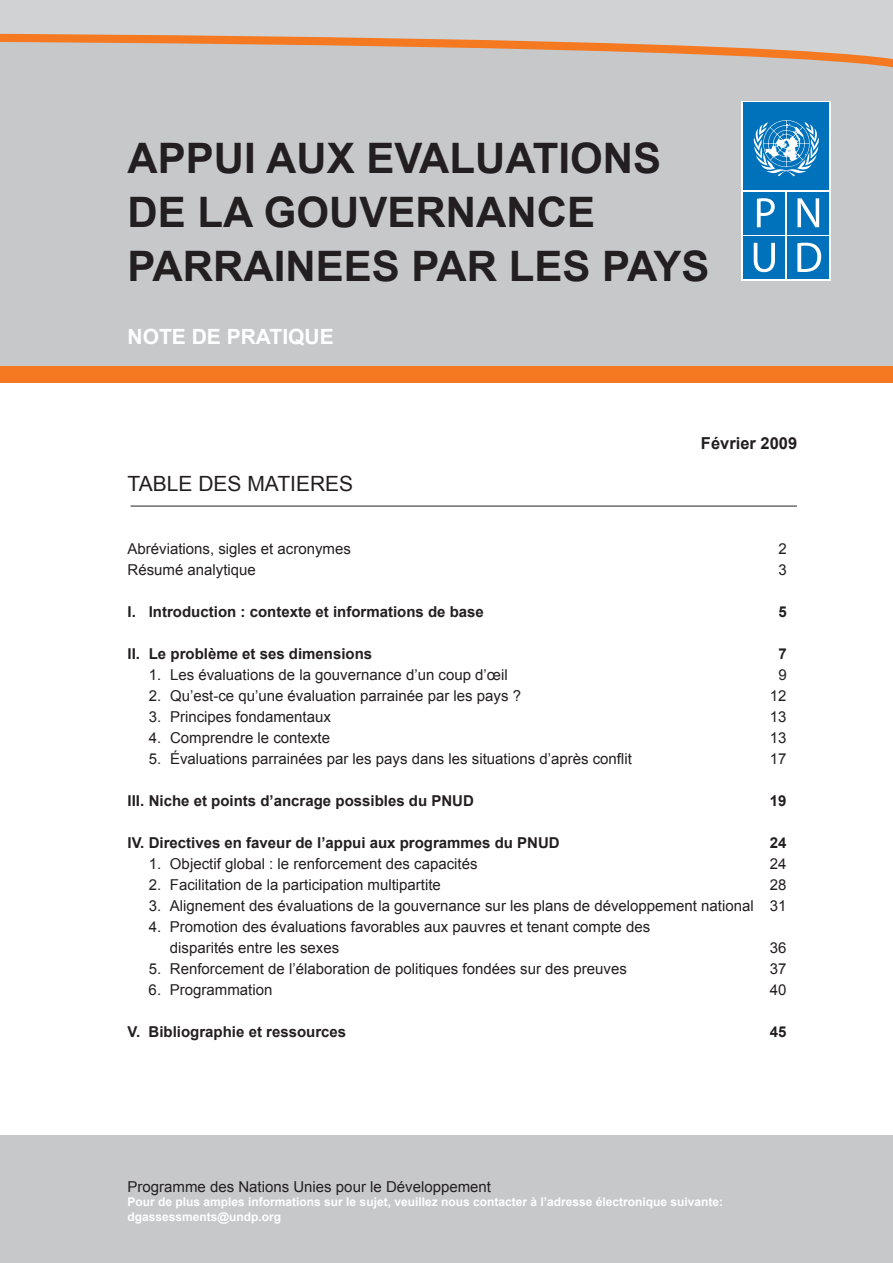
<style>
.page{position:relative;width:893px;height:1263px;background:#fff}
.page>*{position:absolute;margin:0;border:0;box-sizing:border-box;transform-origin:0 0}
.t1{font:700 42px/54px "Arial";color:#231f20}
.t2{font:21px "Arial";color:#231f20}
.t3{font:700 21px "Arial";color:#fff}
.t4{font:700 16.5px "Arial";color:#231f20}
.t5{font:15px/21px "Arial";color:#231f20}
.t6{font:700 15px "Arial";color:#231f20}
.t7{font:700 12px/14.4px "Arial";color:#fff}
</style>
<div class="page">
<div style="left:0;top:0;width:893px;height:383px;background:#c7c8ca"></div>
<div style="left:0;top:1135px;width:893px;height:128px;background:#c7c8ca"></div>
<div style="left:0;top:366px;width:893px;height:17px;background:#f47921"></div>
<hr style="left:131px;top:506px;width:666px;height:1px;background:#231f20">
<div style="left:741px;top:101px;width:90px;height:180px;background:linear-gradient(to right,#fff,#fff)"></div>
<div style="left:743px;top:236px;width:42px;height:43px;background:#0072bc"></div>
<svg style="left:754px;top:243px;width:21px;height:29px"></svg>
<div style="left:743px;top:192px;width:42px;height:42px;background:#0072bc"></div>
<svg style="left:757px;top:198px;width:18px;height:29px"></svg>
<div style="left:743px;top:103px;width:86px;height:87px;background:#0072bc"></div>
<svg style="left:753px;top:120px;width:66px;height:56px"></svg>
<div style="left:787px;top:192px;width:42px;height:42px;background:#0072bc"></div>
<svg style="left:797px;top:198px;width:22px;height:29px"></svg>
<div style="left:787px;top:236px;width:42px;height:43px;background:#0072bc"></div>
<svg style="left:797px;top:243px;width:24px;height:29px"></svg>
<svg style="left:0;top:33px;width:893px;height:28px"></svg>
<h1 class="t1" style="left:128px;top:131px;width:583px">APPUI AUX EVALUATIONS<br>DE LA GOUVERNANCE<br>PARRAINEES PAR LES PAYS</h1>
<h2 class="t3" style="left:128px;top:325px;width:208px">NOTE DE PRATIQUE</h2>
<h2 class="t2" style="left:128px;top:472px;width:227px">TABLE DES MATIERES</h2>
<p class="t4" style="left:701px;top:434px;width:98px">Février 2009</p>
<p class="t5" style="left:128px;top:538px;width:225px">Abréviations, sigles et acronymes</p>
<p class="t5" style="left:778px;top:538px;width:10px">2</p>
<p class="t5" style="left:128px;top:559px;width:130px">Résumé analytique</p>
<p class="t5" style="left:778px;top:559px;width:10px">3</p>
<p class="t6" style="left:128px;top:603px;width:358px">I. Introduction : contexte et informations de base</p>
<p class="t6" style="left:778px;top:603px;width:10px">5</p>
<p class="t6" style="left:128px;top:645px;width:246px">II. Le problème et ses dimensions</p>
<p class="t6" style="left:778px;top:645px;width:10px">7</p>
<p class="t5" style="left:149px;top:664px;width:360px">1. Les évaluations de la gouvernance d’un coup d’œil</p>
<p class="t5" style="left:778px;top:664px;width:10px">9</p>
<p class="t5" style="left:149px;top:685px;width:374px">2. Qu’est-ce qu’une évaluation parrainée par les pays ?</p>
<p class="t5" style="left:770px;top:685px;width:18px">12</p>
<p class="t5" style="left:149px;top:706px;width:184px">3. Principes fondamentaux</p>
<p class="t5" style="left:770px;top:706px;width:18px">13</p>
<p class="t5" style="left:149px;top:727px;width:183px">4. Comprendre le contexte</p>
<p class="t5" style="left:770px;top:727px;width:18px">13</p>
<p class="t5" style="left:149px;top:748px;width:485px">5. Évaluations parrainées par les pays dans les situations d’après conflit</p>
<p class="t5" style="left:770px;top:748px;width:18px">17</p>
<p class="t6" style="left:127px;top:792px;width:348px">III. Niche et points d’ancrage possibles du PNUD</p>
<p class="t6" style="left:770px;top:792px;width:18px">19</p>
<p class="t6" style="left:127px;top:834px;width:434px">IV. Directives en faveur de l’appui aux programmes du PNUD</p>
<p class="t6" style="left:770px;top:834px;width:18px">24</p>
<p class="t5" style="left:149px;top:853px;width:330px">1. Objectif global : le renforcement des capacités</p>
<p class="t5" style="left:770px;top:853px;width:18px">24</p>
<p class="t5" style="left:149px;top:874px;width:294px">2. Facilitation de la participation multipartite</p>
<p class="t5" style="left:770px;top:874px;width:18px">28</p>
<p class="t5" style="left:149px;top:895px;width:639px">3. Alignement des évaluations de la gouvernance sur les plans de développement national 31</p>
<p class="t5" style="left:170px;top:916px;width:482px;text-indent:-21px">4. Promotion des évaluations favorables aux pauvres et tenant compte des disparités entre les sexes</p>
<p class="t5" style="left:770px;top:937px;width:18px">36</p>
<p class="t5" style="left:149px;top:958px;width:480px">5. Renforcement de l’élaboration de politiques fondées sur des preuves</p>
<p class="t5" style="left:770px;top:958px;width:18px">37</p>
<p class="t5" style="left:149px;top:979px;width:125px">6. Programmation</p>
<p class="t5" style="left:770px;top:979px;width:18px">40</p>
<p class="t6" style="left:127px;top:1023px;width:220px">V. Bibliographie et ressources</p>
<p class="t6" style="left:770px;top:1023px;width:18px">45</p>
<p class="t5" style="left:128px;top:1176px;width:365px">Programme des Nations Unies pour le Développement</p>
<p class="t7" style="left:128px;top:1195px;width:597px">Pour de plus amples informations sur le sujet, veuillez nous contacter à l’adresse électronique suivante: dgassessments@undp.org</p>
</div>
